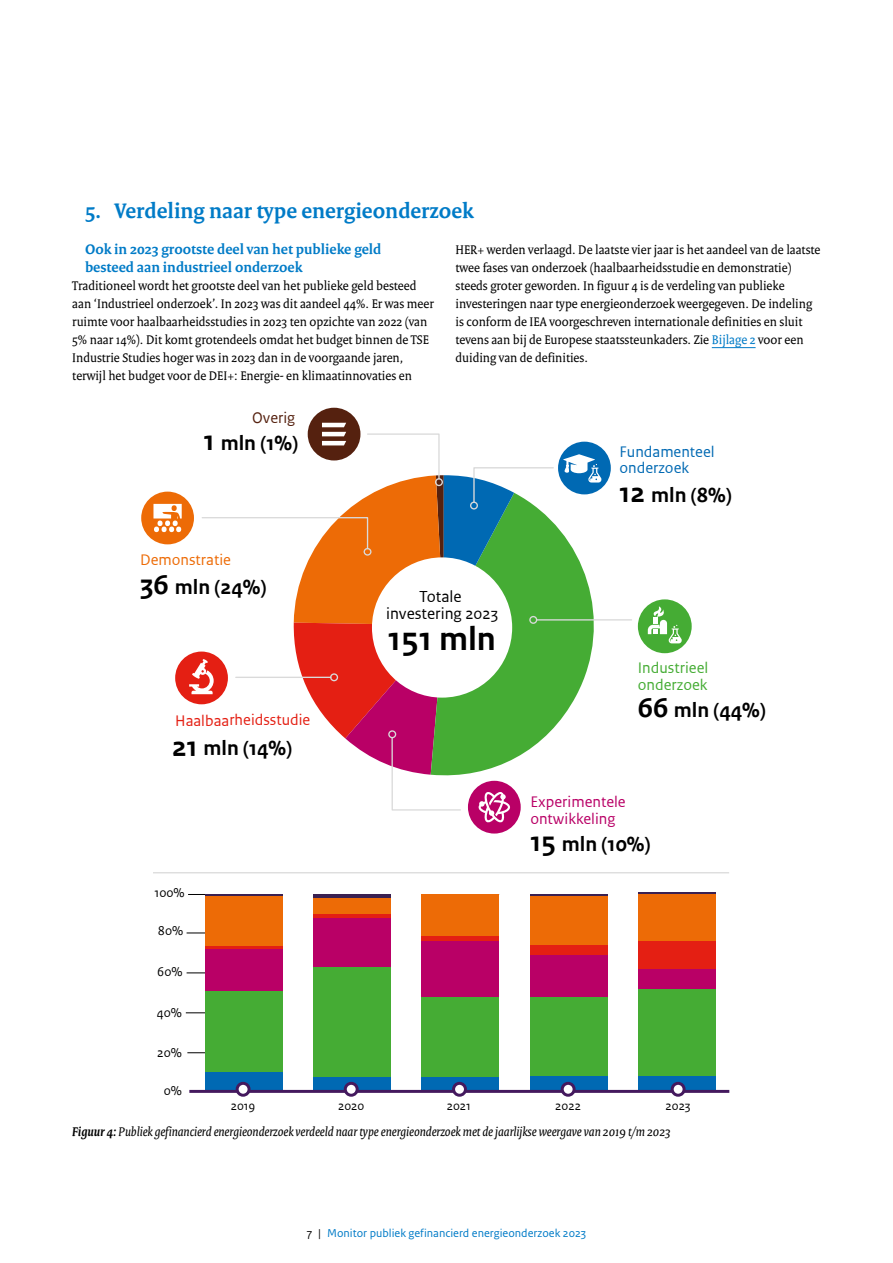
<style>
.page{position:relative;width:893px;height:1263px;background:#fff}
.page>*{position:absolute;margin:0;border:0;box-sizing:border-box;transform-origin:0 0}
.t1{font:34.5px "Rijksoverheid Sans Text TT Bold 2";color:#000}
.H2_RO_Paragraafkop{font:700 22.5px "Rijksoverheid Serif";color:#007bc7}
.t2{font:21.45px "Rijksoverheid Sans Text TT Bold 2";color:#000}
.t3{font:16.8px/16.8px "Rijksoverheid Sans Text TT Regular 2";color:#000;text-align:center}
.t4{font:16.05px/16.8px "Rijksoverheid Sans Text TT Regular 2";color:#b90066}
.t5{font:16.05px/16.8px "Rijksoverheid Sans Text TT Regular 2";color:#0069b3}
.t6{font:16.05px/16.8px "Rijksoverheid Sans Text TT Regular 2";color:#45ac34}
.t7{font:16.05px "Rijksoverheid Sans Text TT Regular 2";letter-spacing:-.005em;color:#e41f13}
.t8{font:16.05px "Rijksoverheid Sans Text TT Regular 2";color:#ed6b06}
.t9{font:16.05px "Rijksoverheid Sans Text TT Regular 2";color:#55210f}
.H3_RO_Alineakop{font:700 15px/18px "Rijksoverheid Serif";color:#007bc7}
.P_RO_Broodtekst{font:13.5px/18px "Rijksoverheid Serif";color:#000}
.P_Figuurtitel{font:italic 13.5px "Rijksoverheid Serif";color:#000}
.t10{font:13.35px "Rijksoverheid Sans Text TT Regular 2";color:#000}
.t11{font:12.9px "Rijksoverheid Sans Text TT Regular 2";color:#000}
.t12{font:12px "Rijksoverheid Sans Text";color:#007bc7}
.s1{color:#007bc7}
.s2{font-size:28.8px}
.s3{font-weight:700}
.s4{color:#000}
</style>
<div class="page">
<hr style="left:712px;top:347px;width:44px;height:1px;background:#007bc7">
<svg style="left:187px;top:1052px;width:18px;height:1px"></svg>
<svg style="left:186px;top:1012px;width:19px;height:1px"></svg>
<svg style="left:187px;top:972px;width:18px;height:1px"></svg>
<svg style="left:187px;top:933px;width:18px;height:1px"></svg>
<svg style="left:188px;top:894px;width:17px;height:1px"></svg>
<hr style="left:153px;top:872px;width:576px;height:1px;background:#dadada">
<div style="left:141px;top:492px;width:53px;height:52px;background:#ed6b06;border-radius:50%"></div>
<svg style="left:153px;top:504px;width:29px;height:28px"></svg>
<div style="left:468px;top:781px;width:53px;height:52px;background:#b90066;border-radius:50%"></div>
<div style="left:558px;top:442px;width:53px;height:52px;background:#0069b3;border-radius:50%"></div>
<svg style="left:563px;top:454px;width:39px;height:28px"></svg>
<hr style="left:205px;top:894px;width:78px;height:2px;background:#3a2051">
<hr style="left:313px;top:894px;width:78px;height:4px;background:#3a2051">
<hr style="left:530px;top:894px;width:78px;height:2px;background:#3a2051">
<hr style="left:638px;top:892px;width:78px;height:2px;background:#3a2051">
<div style="left:205px;top:896px;width:78px;height:49px;background:#ed6b06"></div>
<div style="left:313px;top:898px;width:78px;height:16px;background:#ed6b06"></div>
<div style="left:421px;top:894px;width:78px;height:42px;background:#ed6b06"></div>
<div style="left:530px;top:896px;width:78px;height:49px;background:#ed6b06"></div>
<div style="left:638px;top:894px;width:78px;height:47px;background:#ed6b06"></div>
<svg style="left:205px;top:945px;width:78px;height:4px"></svg>
<hr style="left:313px;top:914px;width:78px;height:4px;background:#e41f13">
<div style="left:421px;top:936px;width:78px;height:5px;background:#e41f13"></div>
<div style="left:530px;top:945px;width:78px;height:10px;background:#e41f13"></div>
<div style="left:638px;top:941px;width:78px;height:28px;background:#e41f13"></div>
<div style="left:205px;top:949px;width:78px;height:42px;background:#b90066"></div>
<div style="left:313px;top:918px;width:78px;height:49px;background:#b90066"></div>
<div style="left:421px;top:941px;width:78px;height:56px;background:#b90066"></div>
<div style="left:530px;top:955px;width:78px;height:42px;background:#b90066"></div>
<div style="left:638px;top:969px;width:78px;height:20px;background:#b90066"></div>
<div style="left:205px;top:991px;width:78px;height:81px;background:#45ac34"></div>
<div style="left:313px;top:967px;width:78px;height:110px;background:#45ac34"></div>
<div style="left:421px;top:997px;width:78px;height:80px;background:#45ac34"></div>
<div style="left:530px;top:997px;width:78px;height:78px;background:#45ac34"></div>
<div style="left:638px;top:989px;width:78px;height:86px;background:#45ac34"></div>
<div style="left:205px;top:1072px;width:78px;height:19px;background:#0069b3"></div>
<div style="left:313px;top:1077px;width:78px;height:14px;background:#0069b3"></div>
<div style="left:421px;top:1077px;width:78px;height:14px;background:#0069b3"></div>
<div style="left:530px;top:1075px;width:78px;height:16px;background:#0069b3"></div>
<div style="left:638px;top:1075px;width:78px;height:16px;background:#0069b3"></div>
<svg style="left:555px;top:493px;width:60px;height:233px"></svg>
<hr style="left:536px;top:619px;width:96px;height:1px;background:#dadada">
<hr style="left:189px;top:1090px;width:540px;height:3px;background:#44195e">
<div style="left:237px;top:1083px;width:12px;height:12px;background:#fff;border-radius:50%"></div>
<div style="left:236px;top:1082px;width:15px;height:15px;border:3px solid #44195e;border-radius:50%"></div>
<div style="left:345px;top:1083px;width:12px;height:12px;background:#fff;border-radius:50%"></div>
<div style="left:344px;top:1082px;width:15px;height:15px;border:3px solid #44195e;border-radius:50%"></div>
<div style="left:454px;top:1083px;width:11px;height:12px;background:#fff;border-radius:50%"></div>
<div style="left:452px;top:1082px;width:15px;height:15px;border:3px solid #44195e;border-radius:50%"></div>
<div style="left:562px;top:1083px;width:12px;height:12px;background:#fff;border-radius:50%"></div>
<div style="left:561px;top:1082px;width:15px;height:15px;border:3px solid #44195e;border-radius:50%"></div>
<div style="left:672px;top:1083px;width:12px;height:12px;background:#fff;border-radius:50%"></div>
<div style="left:671px;top:1082px;width:15px;height:15px;border:3px solid #44195e;border-radius:50%"></div>
<div style="left:175px;top:651px;width:53px;height:53px;background:#e41f13;border-radius:50%"></div>
<div style="left:308px;top:408px;width:52px;height:52px;background:#55210f;border-radius:50%"></div>
<svg style="left:189px;top:423px;width:366px;height:400px"></svg>
<div style="left:638px;top:599px;width:54px;height:54px;background:#45ac34;border-radius:50%"></div>
<svg style="left:648px;top:606px;width:35px;height:37px"></svg>
<h2 class="H2_RO_Paragraafkop" style="left:85px;top:197px;width:390px">5. Verdeling naar type energieonderzoek</h2>
<h3 class="H3_RO_Alineakop" style="left:85px;top:240px;width:298px">Ook in 2023 grootste deel van het publieke geld besteed aan industrieel onderzoek</h3>
<p class="P_RO_Broodtekst" style="left:72px;top:276px;width:363px">Traditioneel wordt het grootste deel van het publieke geld besteed aan ‘Industrieel onderzoek’. In 2023 was dit aandeel 44%. Er was meer ruimte voor haalbaarheidsstudies in 2023 ten opzichte van 2022 (van 5% naar 14%). Dit komt grotendeels omdat het budget binnen de TSE Industrie Studies hoger was in 2023 dan in de voorgaande jaren, terwijl het budget voor de DEI+: Energie- en klimaatinnovaties en</p>
<p class="P_RO_Broodtekst" style="left:455px;top:240px;width:366px">HER+ werden verlaagd. De laatste vier jaar is het aandeel van de laatste twee fases van onderzoek (haalbaarheidsstudie en demonstratie) steeds groter geworden. In figuur 4 is de verdeling van publieke investeringen naar type energieonderzoek weergegeven. De indeling is conform de IEA voorgeschreven internationale definities en sluit tevens aan bij de Europese staatssteunkaders. Zie <span class="s1">Bijlage 2</span> voor een duiding van de definities.</p>
<p class="t9" style="left:252px;top:409px;width:45px">Overig</p>
<h3 class="t2" style="left:204px;top:430px;width:96px"><span class="s2">1</span> mln (1%)</h3>
<p class="t8" style="left:140px;top:550px;width:92px">Demonstratie</p>
<h3 class="t2" style="left:140px;top:575px;width:128px"><span class="s2">36</span> mln (24%)</h3>
<p class="t7" style="left:175px;top:711px;width:137px">Haalbaarheidsstudie</p>
<h3 class="t2" style="left:172px;top:736px;width:122px"><span class="s2">21</span> mln (14%)</h3>
<p class="t10" style="left:155px;top:884px;width:32px">100%</p>
<p class="t10" style="left:158px;top:923px;width:27px">80%</p>
<p class="t10" style="left:157px;top:964px;width:27px">60%</p>
<p class="t10" style="left:157px;top:1005px;width:27px">40%</p>
<p class="t10" style="left:157px;top:1045px;width:26px">20%</p>
<p class="t10" style="left:164px;top:1083px;width:20px">0%</p>
<p class="t5" style="left:619px;top:443px;width:97px">Fundamenteel onderzoek</p>
<h3 class="t2" style="left:619px;top:483px;width:114px"><span class="s2">12</span> mln (8%)</h3>
<p class="t3" style="left:386px;top:588px;width:114px">Totale investering 2023</p>
<h1 class="t1" style="left:388px;top:619px;width:109px">151 mln</h1>
<p class="t6" style="left:638px;top:660px;width:72px">Industrieel onderzoek</p>
<h3 class="t2" style="left:638px;top:698px;width:130px"><span class="s2">66</span> mln (44%)</h3>
<p class="t4" style="left:530px;top:794px;width:97px">Experimentele ontwikkeling</p>
<h3 class="t2" style="left:530px;top:832px;width:122px"><span class="s2">15</span> mln (10%)</h3>
<p class="t11" style="left:231px;top:1098px;width:26px">2019</p>
<p class="t11" style="left:338px;top:1098px;width:28px">2020</p>
<p class="t11" style="left:447px;top:1098px;width:26px">2021</p>
<p class="t11" style="left:555px;top:1098px;width:27px">2022</p>
<p class="t11" style="left:666px;top:1098px;width:27px">2023</p>
<p class="P_Figuurtitel" style="left:72px;top:1123px;width:600px"><span class="s3">Figuur 4:</span> Publiek gefinancierd energieonderzoek verdeeld naar type energieonderzoek met de jaarlijkse weergave van 2019 t/m 2023</p>
<p class="t12" style="left:307px;top:1226px;width:281px"><span class="s4">7 |</span> Monitor publiek gefinancierd energieonderzoek 2023</p>
</div>
